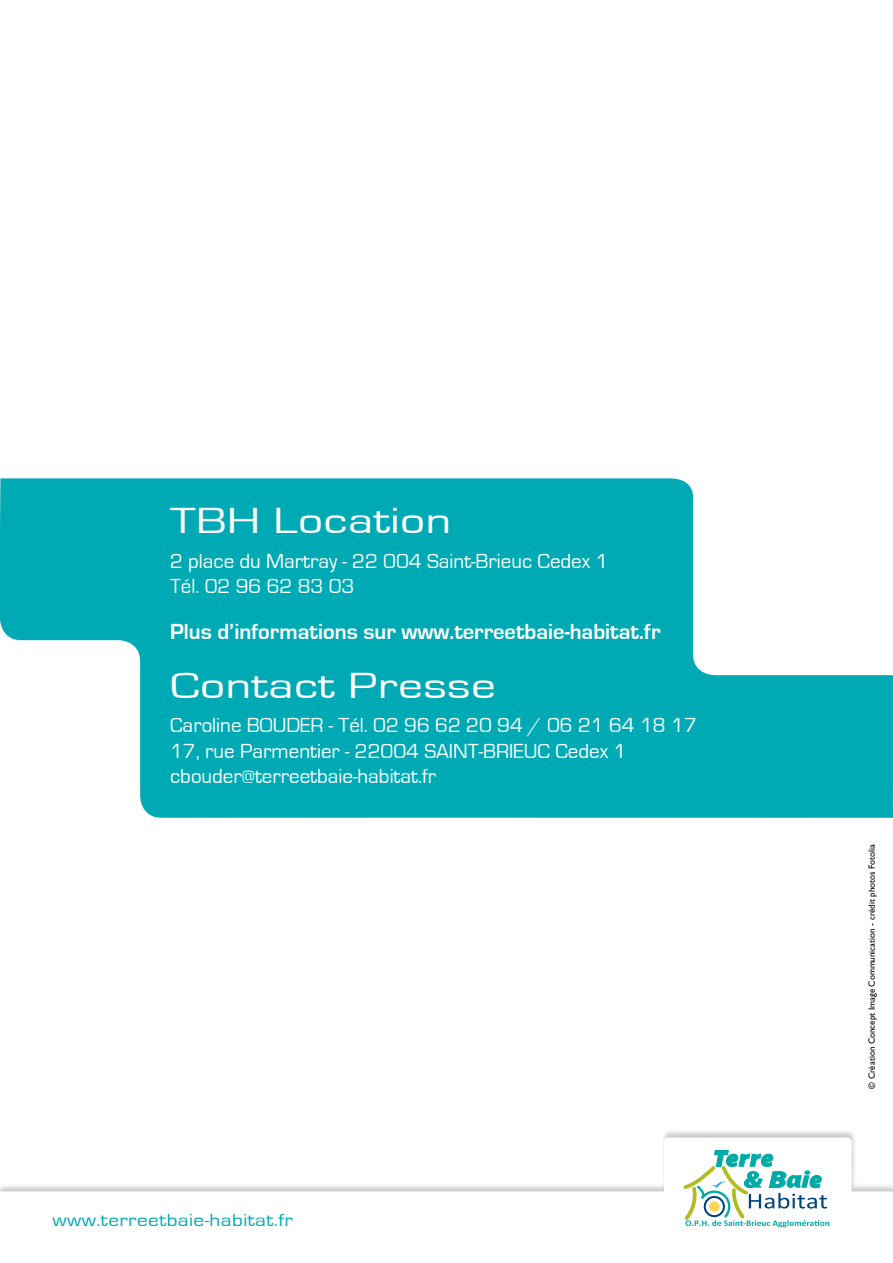
<style>
.page{position:relative;width:893px;height:1263px;background:#fff}
.page>*{position:absolute;margin:0;border:0;box-sizing:border-box;transform-origin:0 0}
.t1{font:37.5px "Eurostile";letter-spacing:.01em;color:#fff;scale:1.32 1}
.t2{font:700 22.5px "Eurostile";color:#fff}
.t3{font:21px/25.5px "Eurostile";color:#fff}
.t4{font:18px "Eurostile";letter-spacing:.02em;color:#00aab5;scale:1.18 1}
.t5{font:9px "Gill Sans";color:#000}
</style>
<div class="page">
<svg style="left:0;top:478px;width:893px;height:340px;fill:#00aab5"></svg>
<div style="left:0;top:1129px;width:893px;height:134px;background:#000;opacity:.21"></div>
<svg style="left:0;top:1137px;width:893px;height:126px"></svg>
<svg style="left:681px;top:1149px;width:148px;height:78px"></svg>
<h1 class="t1" style="left:170px;top:501px;width:215px">TBH Location</h1>
<p class="t3" style="left:170px;top:548px;width:440px">2 place du Martray - 22 004 Saint-Brieuc Cedex 1<br>Tél. 02 96 62 83 03</p>
<p class="t2" style="left:170px;top:620px;width:492px">Plus d’informations sur www.terreetbaie-habitat.fr</p>
<h1 class="t1" style="left:170px;top:665px;width:248px">Contact Presse</h1>
<p class="t3" style="left:170px;top:713px;width:528px">Caroline BOUDER - Tél. 02 96 62 20 94 / 06 21 64 18 17<br>17, rue Parmentier - 22004 SAINT-BRIEUC Cedex 1 cbouder@terreetbaie-habitat.fr</p>
<p class="t4" style="left:52px;top:1210px;width:205px">www.terreetbaie-habitat.fr</p>
<p class="t5" style="left:866px;top:1089px;width:246px;rotate:-90deg">© Création Concept Image Communication - crédit photos Fotolia</p>
</div>
